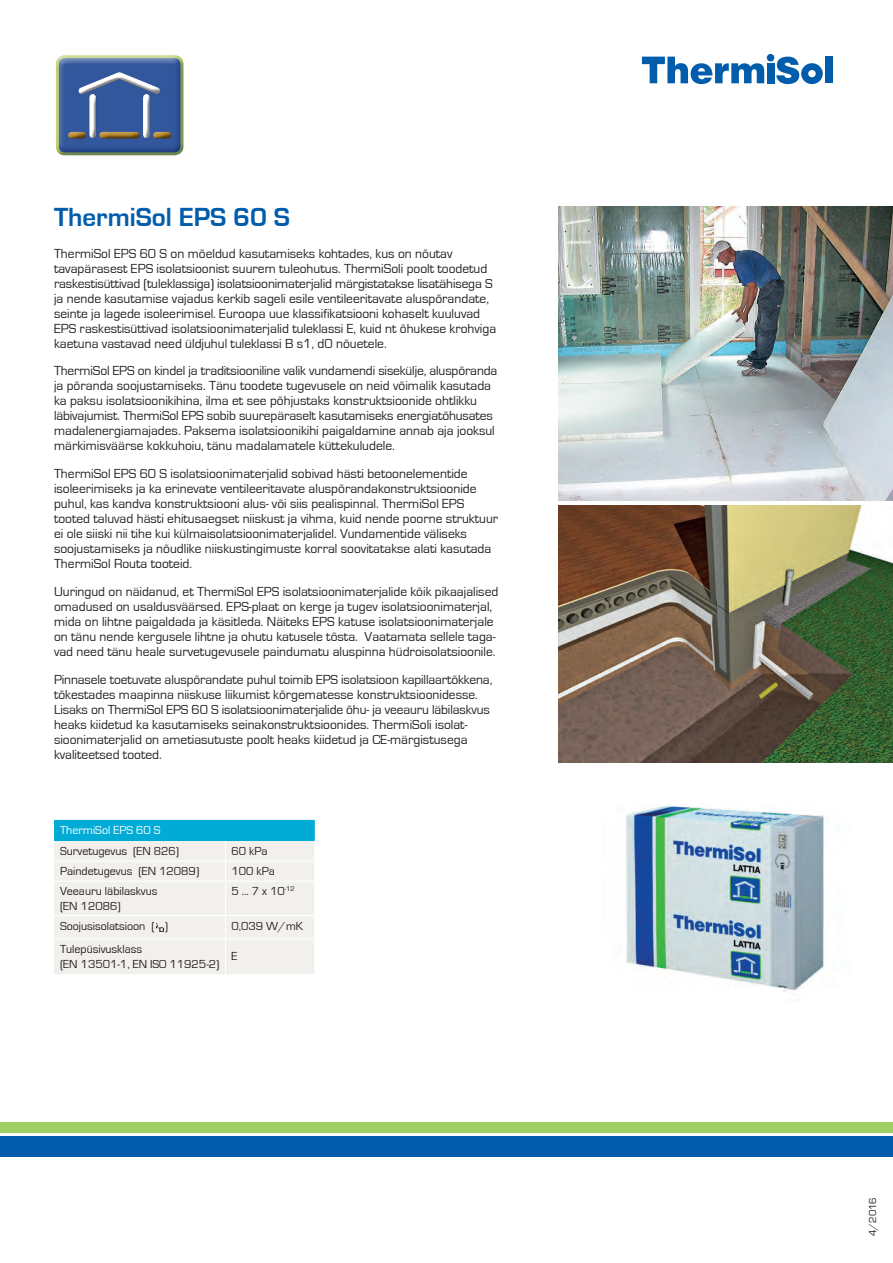
<style>
.page{position:relative;width:893px;height:1263px;background:#fff}
.page>*{position:absolute;margin:0;border:0;box-sizing:border-box;transform-origin:0 0}
.t1{font:700 27px "Eurostile";color:#015dab}
.t2{font:13.5px/15px "Eurostile";color:#231f20}
.t3{font:12px/14.4px "Eurostile";color:#231f20}
.t4{font:12px "Eurostile";color:#fff}
.t5{font:10.5px "Eurostile";color:#231f20}
</style>
<div class="page">
<svg style="left:642px;top:57px;width:122px;height:27px"></svg>
<div style="left:767px;top:63px;width:7px;height:20px;background:#015dab"></div>
<div style="left:825px;top:57px;width:8px;height:26px;background:#015dab"></div>
<div style="left:767px;top:54px;width:7px;height:7px;background:#015dab;border-radius:50%"></div>
<svg style="left:776px;top:57px;width:47px;height:27px"></svg>
<div style="left:0;top:1122px;width:893px;height:10px;background:#9fce66"></div>
<div style="left:0;top:1136px;width:893px;height:20px;background:#015dab"></div>
<svg style="left:62px;top:55px;width:116px;height:1px"></svg>
<svg style="left:56px;top:56px;width:128px;height:100px;background:#486898"></svg>
<svg style="left:98px;top:130px;width:44px;height:13px"></svg>
<svg style="left:67px;top:130px;width:23px;height:13px"></svg>
<svg style="left:152px;top:130px;width:23px;height:13px"></svg>
<svg style="left:76px;top:70px;width:87px;height:7px"></svg>
<svg style="left:76px;top:77px;width:87px;height:18px"></svg>
<svg style="left:88px;top:91px;width:12px;height:49px"></svg>
<svg style="left:142px;top:91px;width:12px;height:49px"></svg>
<svg style="left:54px;top:820px;width:261px;height:154px;background:#d1e7ea"></svg>
<img style="left:626px;top:805px;width:199px;height:189px">
<img style="left:559px;top:505px;width:334px;height:258px">
<img style="left:559px;top:207px;width:334px;height:293px">
<h1 class="t1" style="left:54px;top:197px;width:237px">ThermiSol EPS 60 S</h1>
<p class="t2" style="left:54px;top:246px;width:444px">ThermiSol EPS 60 S on mõeldud kasutamiseks kohtades, kus on nõutav tavapärasest EPS isolatsioonist suurem tuleohutus. ThermiSoli poolt toodetud raskestisüttivad (tuleklassiga) isolatsioonimaterjalid märgistatakse lisatähisega S ja nende kasutamise vajadus kerkib sageli esile ventileeritavate aluspõrandate, seinte ja lagede isoleerimisel. Euroopa uue klassifikatsiooni kohaselt kuuluvad EPS raskestisüttivad isolatsioonimaterjalid tuleklassi E, kuid nt õhukese krohviga kaetuna vastavad need üldjuhul tuleklassi B s1, d0 nõuetele.</p>
<p class="t2" style="left:54px;top:364px;width:445px">ThermiSol EPS on kindel ja traditsiooniline valik vundamendi sisekülje, aluspõranda ja põranda soojustamiseks. Tänu toodete tugevusele on neid võimalik kasutada ka paksu isolatsioonikihina, ilma et see põhjustaks konstruktsioonide ohtlikku läbivajumist. ThermiSol EPS sobib suurepäraselt kasutamiseks energiatõhusates madalenergiamajades. Paksema isolatsioonikihi paigaldamine annab aja jooksul märkimisväärse kokkuhoiu, tänu madalamatele küttekuludele.</p>
<p class="t2" style="left:54px;top:467px;width:446px">ThermiSol EPS 60 S isolatsioonimaterjalid sobivad hästi betoonelementide isoleerimiseks ja ka erinevate ventileeritavate aluspõrandakonstruktsioonide puhul, kas kandva konstruktsiooni alus- või siis pealispinnal. ThermiSol EPS tooted taluvad hästi ehitusaegset niiskust ja vihma, kuid nende poorne struktuur ei ole siiski nii tihe kui külmaisolatsioonimaterjalidel. Vundamentide väliseks soojustamiseks ja nõudlike niiskustingimuste korral soovitatakse alati kasutada ThermiSol Routa tooteid.</p>
<p class="t2" style="left:54px;top:584px;width:446px">Uuringud on näidanud, et ThermiSol EPS isolatsioonimaterjalide kõik pikaajalised omadused on usaldusväärsed. EPS-plaat on kerge ja tugev isolatsioonimaterjal, mida on lihtne paigaldada ja käsitleda. Näiteks EPS katuse isolatsioonimaterjale on tänu nende kergusele lihtne ja ohutu katusele tõsta. Vaatamata sellele taga&shy;vad need tänu heale survetugevusele paindumatu aluspinna hüdroisolatsioonile.</p>
<p class="t2" style="left:54px;top:672px;width:440px">Pinnasele toetuvate aluspõrandate puhul toimib EPS isolatsioon kapillaartõkkena, tõkestades maapinna niiskuse liikumist kõrgematesse konstruktsioonidesse.<br>Lisaks on ThermiSol EPS 60 S isolatsioonimaterjalide õhu- ja veeauru läbilaskvus heaks kiidetud ka kasutamiseks seinakonstruktsioonides. ThermiSoli isolat&shy;sioonimaterjalid on ametiasutuste poolt heaks kiidetud ja CE-märgistusega kvaliteetsed tooted.</p>
<p class="t4" style="left:60px;top:823px;width:102px">ThermiSol EPS 60 S</p>
<p class="t3" style="left:60px;top:844px;width:121px">Survetugevus (EN 826)</p>
<p class="t3" style="left:231px;top:844px;width:38px">60 kPa</p>
<p class="t3" style="left:60px;top:864px;width:141px">Paindetugevus (EN 12089)</p>
<p class="t3" style="left:231px;top:864px;width:45px">100 kPa</p>
<p class="t3" style="left:60px;top:884px;width:99px">Veeauru läbilaskvus (EN 12086)</p>
<p class="t3" style="left:231px;top:884px;width:65px">5 ... 7 x 10<sup>-12</sup></p>
<p class="t3" style="left:60px;top:919px;width:110px">Soojusisolatsioon ( )</p>
<p class="t3" style="left:231px;top:919px;width:73px">0,039 W/mK</p>
<p class="t3" style="left:60px;top:942px;width:161px">Tulepüsivusklass<br>(EN 13501-1, EN ISO 11925-2)</p>
<p class="t3" style="left:231px;top:949px;width:7px">E</p>
<p class="t5" style="left:867px;top:1236px;width:40px;rotate:-90deg">4/2016</p>
</div>
